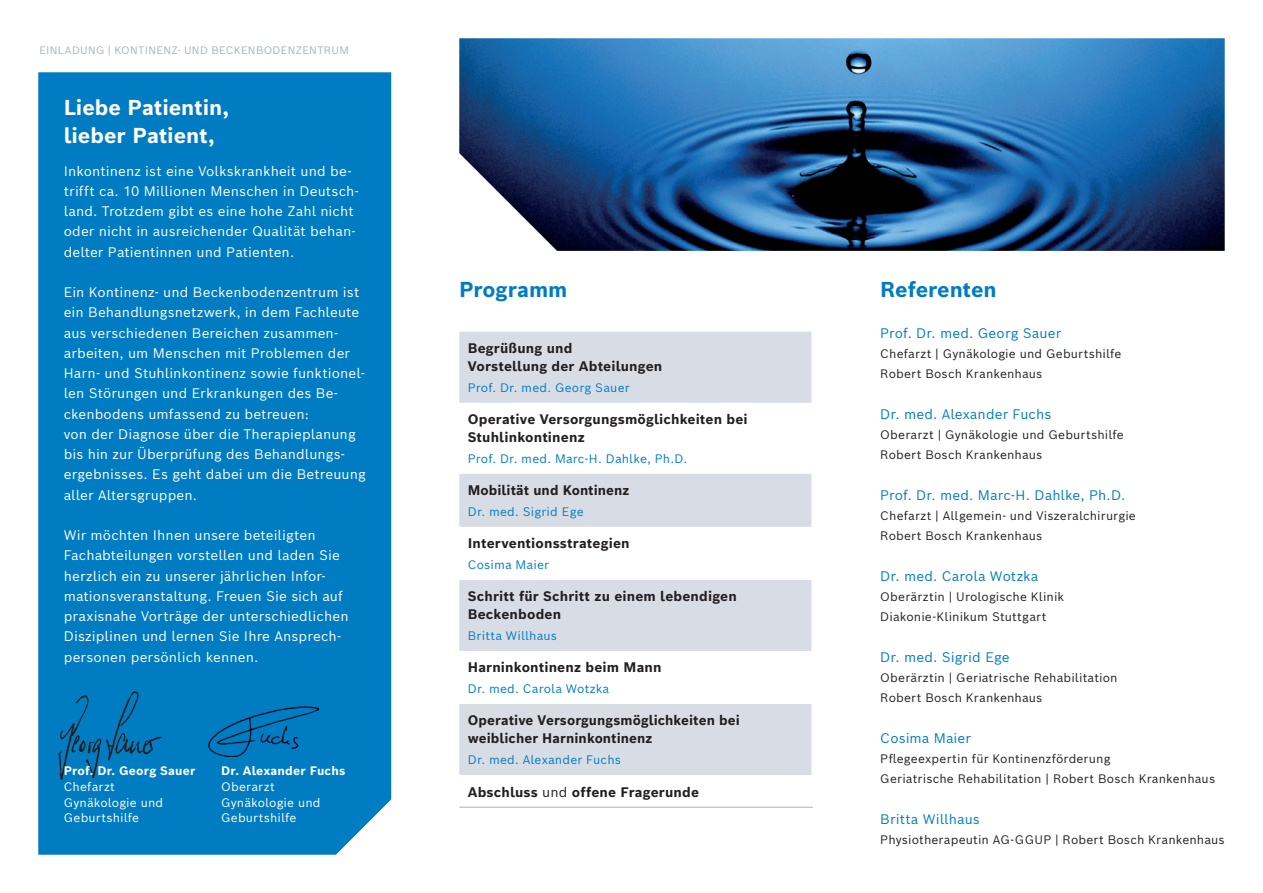
<style>
.page{position:relative;width:1263px;height:893px;background:#fff}
.page>*{position:absolute;margin:0;border:0;box-sizing:border-box;transform-origin:0 0}
.t1{font:700 21px/28.5px "Bosch Sans";letter-spacing:-.005em;color:#fff}
.t2{font:700 21px "Bosch Sans";letter-spacing:-.005em;color:#007cc2}
.t3{font:13.5px/20.2px "Bosch Sans";letter-spacing:.005em;color:#fff}
.t4{font:700 13.5px/18px "Bosch Sans";letter-spacing:.01em;color:#231f20}
.t5{font:13.5px "Bosch Sans";letter-spacing:.01em;color:#007cc2}
.t6{font:12px/20.2px "Bosch Sans";letter-spacing:.015em;color:#231f20}
.t7{font:12px "Bosch Sans";letter-spacing:.015em;color:#007cc2}
.t8{font:12px/15.8px "Bosch Sans";letter-spacing:.015em;color:#fff}
.t9{font:700 12px "Bosch Sans";letter-spacing:.015em;color:#fff}
.t10{font:10.5px "Bosch Sans";letter-spacing:.035em;color:#a3b1bf}
.s1{font-weight:400}
</style>
<div class="page">
<div style="left:38px;top:72px;width:353px;height:783px;background:#007cc2"></div>
<img style="left:459px;top:38px;width:766px;height:213px">
<img style="left:55px;top:689px;width:111px;height:93px">
<svg style="left:459px;top:332px;width:352px;height:443px;fill:#d8dde5"></svg>
<hr style="left:459px;top:807px;width:354px;height:1px;background:#a3b1bf">
<img style="left:208px;top:707px;width:111px;height:49px">
<p class="t10" style="left:39px;top:41px;width:311px">EINLADUNG | KONTINENZ- UND BECKENBODENZENTRUM</p>
<h1 class="t1" style="left:64px;top:91px;width:167px">Liebe Patientin, lieber Patient,</h1>
<p class="t3" style="left:64px;top:159px;width:297px">Inkontinenz ist eine Volkskrankheit und be&shy;trifft ca. 10 Millionen Menschen in Deutsch&shy;land. Trotzdem gibt es eine hohe Zahl nicht oder nicht in ausreichender Qualität behan&shy;delter Patientinnen und Patienten.</p>
<p class="t3" style="left:64px;top:281px;width:303px">Ein Kontinenz- und Beckenbodenzentrum ist ein Behandlungsnetzwerk, in dem Fachleute aus verschiedenen Bereichen zusammen&shy;arbeiten, um Menschen mit Problemen der Harn- und Stuhlinkontinenz sowie funktionel&shy;len Störungen und Erkrankungen des Be&shy;ckenbodens umfassend zu betreuen:<br>von der Diagnose über die Therapieplanung bis hin zur Überprüfung des Behandlungs&shy;ergebnisses. Es geht dabei um die Betreuung aller Altersgruppen.</p>
<p class="t3" style="left:64px;top:524px;width:286px">Wir möchten Ihnen unsere beteiligten Fachabteilungen vorstellen und laden Sie herzlich ein zu unserer jährlichen Infor&shy;mationsveranstaltung. Freuen Sie sich auf praxisnahe Vorträge der unterschiedlichen Disziplinen und lernen Sie Ihre Ansprech&shy;personen persönlich kennen.</p>
<p class="t9" style="left:64px;top:760px;width:133px">Prof. Dr. Georg Sauer</p>
<p class="t8" style="left:64px;top:777px;width:101px">Chefarzt<br>Gynäkologie und<br>Geburtshilfe</p>
<p class="t9" style="left:221px;top:760px;width:126px">Dr. Alexander Fuchs</p>
<p class="t8" style="left:221px;top:777px;width:101px">Oberarzt<br>Gynäkologie und<br>Geburtshilfe</p>
<h1 class="t2" style="left:459px;top:272px;width:110px">Programm</h1>
<p class="t4" style="left:468px;top:338px;width:196px">Begrüßung und<br>Vorstellung der Abteilungen</p>
<p class="t7" style="left:468px;top:378px;width:163px">Prof. Dr. med. Georg Sauer</p>
<p class="t4" style="left:468px;top:409px;width:282px">Operative Versorgungsmöglichkeiten bei<br>Stuhlinkontinenz</p>
<p class="t7" style="left:468px;top:449px;width:221px">Prof. Dr. med. Marc-H. Dahlke, Ph.D.</p>
<p class="t4" style="left:468px;top:480px;width:163px">Mobilität und Kontinenz</p>
<p class="t7" style="left:468px;top:502px;width:117px">Dr. med. Sigrid Ege</p>
<p class="t4" style="left:468px;top:533px;width:163px">Interventionsstrategien</p>
<p class="t7" style="left:468px;top:555px;width:83px">Cosima Maier</p>
<p class="t4" style="left:468px;top:586px;width:271px">Schritt für Schritt zu einem lebendigen<br>Beckenboden</p>
<p class="t7" style="left:468px;top:626px;width:91px">Britta Willhaus</p>
<p class="t4" style="left:468px;top:657px;width:195px">Harninkontinenz beim Mann</p>
<p class="t7" style="left:468px;top:679px;width:143px">Dr. med. Carola Wotzka</p>
<p class="t4" style="left:468px;top:710px;width:273px">Operative Versorgungsmöglichkeiten bei weiblicher Harninkontinenz</p>
<p class="t7" style="left:468px;top:750px;width:155px">Dr. med. Alexander Fuchs</p>
<p class="t4" style="left:468px;top:781px;width:233px">Abschluss <span class="s1">und</span> offene Fragerunde</p>
<h1 class="t2" style="left:880px;top:272px;width:118px">Referenten</h1>
<p class="t5" style="left:880px;top:321px;width:182px">Prof. Dr. med. Georg Sauer</p>
<p class="t6" style="left:880px;top:342px;width:243px">Chefarzt | Gynäkologie und Geburtshilfe<br>Robert Bosch Krankenhaus</p>
<p class="t5" style="left:880px;top:402px;width:173px">Dr. med. Alexander Fuchs</p>
<p class="t6" style="left:880px;top:423px;width:245px">Oberarzt | Gynäkologie und Geburtshilfe<br>Robert Bosch Krankenhaus</p>
<p class="t5" style="left:880px;top:483px;width:247px">Prof. Dr. med. Marc-H. Dahlke, Ph.D.</p>
<p class="t6" style="left:880px;top:504px;width:257px">Chefarzt | Allgemein- und Viszeralchirurgie<br>Robert Bosch Krankenhaus</p>
<p class="t5" style="left:880px;top:564px;width:160px">Dr. med. Carola Wotzka</p>
<p class="t6" style="left:880px;top:585px;width:185px">Oberärztin | Urologische Klinik<br>Diakonie-Klinikum Stuttgart</p>
<p class="t5" style="left:880px;top:645px;width:131px">Dr. med. Sigrid Ege</p>
<p class="t6" style="left:880px;top:666px;width:239px">Oberärztin | Geriatrische Rehabilitation<br>Robert Bosch Krankenhaus</p>
<p class="t5" style="left:880px;top:726px;width:92px">Cosima Maier</p>
<p class="t6" style="left:880px;top:747px;width:336px">Pflegeexpertin für Kontinenzförderung<br>Geriatrische Rehabilitation | Robert Bosch Krankenhaus</p>
<p class="t5" style="left:880px;top:807px;width:101px">Britta Willhaus</p>
<p class="t6" style="left:880px;top:828px;width:346px">Physiotherapeutin AG-GGUP | Robert Bosch Krankenhaus</p>
</div>
